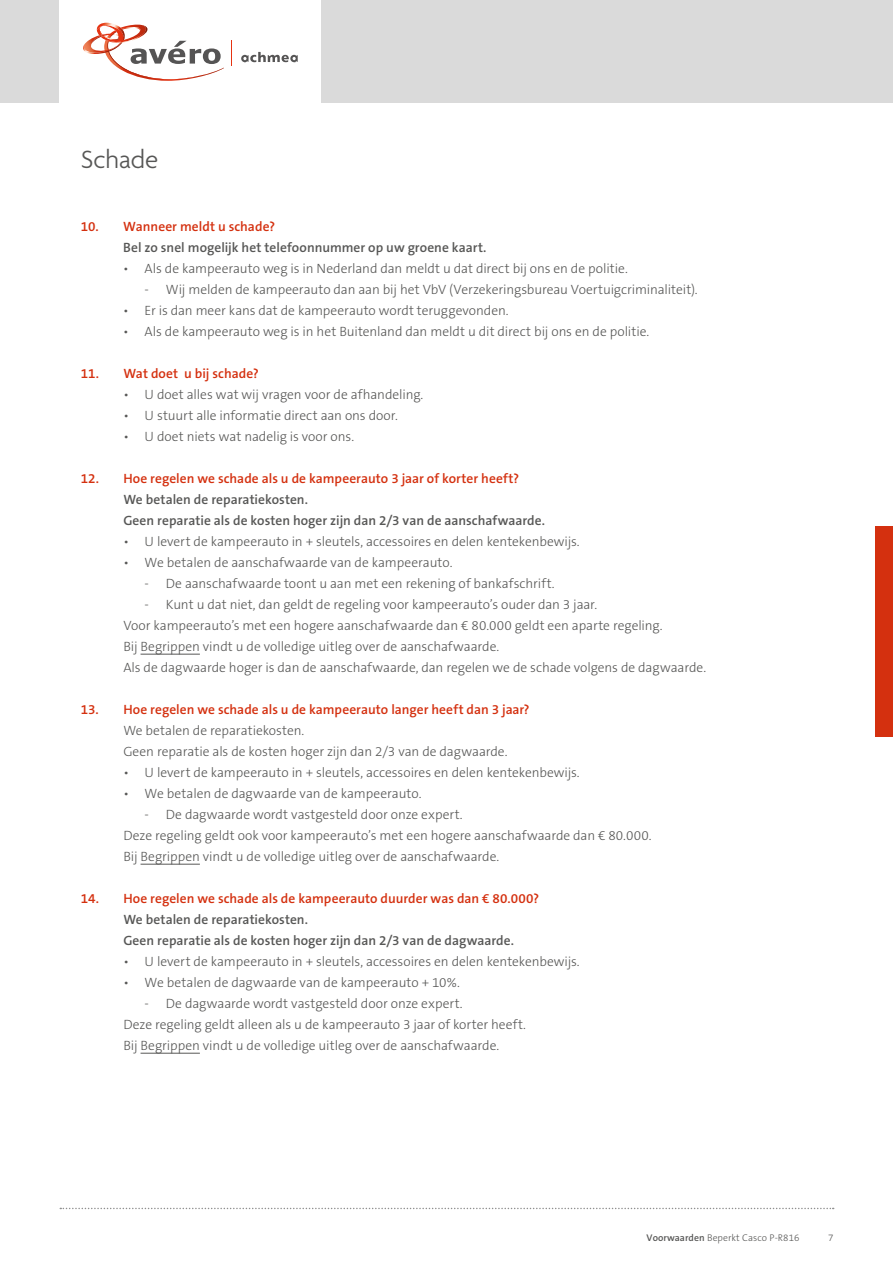
<style>
.page{position:relative;width:893px;height:1263px;background:#fff}
.page>*{position:absolute;margin:0;border:0;box-sizing:border-box;transform-origin:0 0}
.t1{font:300 27px "Agenda";color:#575756}
.t2{font:300 13.5px/21px "The Sans B3";letter-spacing:-.005em;color:#575756}
.t3{font:600 13.5px "The Sans B6";letter-spacing:.005em;color:#d4300f}
.t4{font:600 13.5px/21px "The Sans B6";letter-spacing:.005em;color:#575756}
.t5{font:300 9.75px "The Sans B3";letter-spacing:.005em;color:#575756}
.s1{font-family:"The Sans B6";font-weight:600}
</style>
<div class="page">
<div style="left:0;top:0;width:893px;height:103px;background:#dadada"></div>
<div style="left:60px;top:0;width:261px;height:103px;background:#fff"></div>
<svg style="left:241px;top:52px;width:57px;height:10px"></svg>
<svg style="left:83px;top:22px;width:141px;height:59px"></svg>
<svg style="left:231px;top:41px;width:1px;height:25px"></svg>
<svg style="left:60px;top:1208px;width:774px;height:1px"></svg>
<hr style="left:141px;top:654px;width:59px;height:1px;background:#575756">
<hr style="left:141px;top:864px;width:59px;height:1px;background:#575756">
<hr style="left:141px;top:1053px;width:59px;height:1px;background:#575756">
<div style="left:876px;top:526px;width:17px;height:211px;background:#d4300f"></div>
<h1 class="t1" style="left:81px;top:145px;width:79px">Schade</h1>
<p class="t3" style="left:81px;top:219px;width:196px">10. Wanneer meldt u schade?</p>
<p class="t4" style="left:123px;top:238px;width:365px">Bel zo snel mogelijk het telefoonnummer op uw groene kaart.</p>
<p class="t2" style="left:123px;top:259px;width:506px">• Als de kampeerauto weg is in Nederland dan meldt u dat direct bij ons en de politie.</p>
<p class="t2" style="left:145px;top:280px;width:555px">- Wij melden de kampeerauto dan aan bij het VbV (Verzekeringsbureau Voertuigcriminaliteit).</p>
<p class="t2" style="left:123px;top:301px;width:387px">• Er is dan meer kans dat de kampeerauto wordt teruggevonden.</p>
<p class="t2" style="left:123px;top:322px;width:527px">• Als de kampeerauto weg is in het Buitenland dan meldt u dit direct bij ons en de politie.</p>
<p class="t3" style="left:81px;top:366px;width:180px">11. Wat doet u bij schade?</p>
<p class="t2" style="left:123px;top:385px;width:302px">• U doet alles wat wij vragen voor de afhandeling.</p>
<p class="t2" style="left:123px;top:406px;width:276px">• U stuurt alle informatie direct aan ons door.</p>
<p class="t2" style="left:123px;top:427px;width:232px">• U doet niets wat nadelig is voor ons.</p>
<p class="t3" style="left:81px;top:471px;width:440px">12. Hoe regelen we schade als u de kampeerauto 3 jaar of korter heeft?</p>
<p class="t4" style="left:123px;top:490px;width:423px">We betalen de reparatiekosten.<br>Geen reparatie als de kosten hoger zijn dan 2/3 van de aanschafwaarde.</p>
<p class="t2" style="left:123px;top:532px;width:458px">• U levert de kampeerauto in + sleutels, accessoires en delen kentekenbewijs.</p>
<p class="t2" style="left:123px;top:553px;width:331px">• We betalen de aanschafwaarde van de kampeerauto.</p>
<p class="t2" style="left:145px;top:574px;width:412px">- De aanschafwaarde toont u aan met een rekening of bankafschrift.</p>
<p class="t2" style="left:123px;top:595px;width:584px;text-indent:21px">- Kunt u dat niet, dan geldt de regeling voor kampeerauto’s ouder dan 3 jaar.<br>Voor kampeerauto’s met een hogere aanschafwaarde dan € 80.000 geldt een aparte regeling.<br>Bij Begrippen vindt u de volledige uitleg over de aanschafwaarde.<br>Als de dagwaarde hoger is dan de aanschafwaarde, dan regelen we de schade volgens de dagwaarde.</p>
<p class="t3" style="left:81px;top:702px;width:450px">13. Hoe regelen we schade als u de kampeerauto langer heeft dan 3 jaar?</p>
<p class="t2" style="left:123px;top:721px;width:386px">We betalen de reparatiekosten.<br>Geen reparatie als de kosten hoger zijn dan 2/3 van de dagwaarde.</p>
<p class="t2" style="left:123px;top:763px;width:458px">• U levert de kampeerauto in + sleutels, accessoires en delen kentekenbewijs.</p>
<p class="t2" style="left:123px;top:784px;width:300px">• We betalen de dagwaarde van de kampeerauto.</p>
<p class="t2" style="left:123px;top:805px;width:530px;text-indent:21px">- De dagwaarde wordt vastgesteld door onze expert.<br>Deze regeling geldt ook voor kampeerauto’s met een hogere aanschafwaarde dan € 80.000.<br>Bij Begrippen vindt u de volledige uitleg over de aanschafwaarde.</p>
<p class="t3" style="left:81px;top:892px;width:460px">14. Hoe regelen we schade als de kampeerauto duurder was dan € 80.000?</p>
<p class="t4" style="left:123px;top:910px;width:392px">We betalen de reparatiekosten.<br>Geen reparatie als de kosten hoger zijn dan 2/3 van de dagwaarde.</p>
<p class="t2" style="left:123px;top:952px;width:458px">• U levert de kampeerauto in + sleutels, accessoires en delen kentekenbewijs.</p>
<p class="t2" style="left:123px;top:973px;width:338px">• We betalen de dagwaarde van de kampeerauto + 10%.</p>
<p class="t2" style="left:123px;top:994px;width:404px;text-indent:21px">- De dagwaarde wordt vastgesteld door onze expert.<br>Deze regeling geldt alleen als u de kampeerauto 3 jaar of korter heeft.<br>Bij Begrippen vindt u de volledige uitleg over de aanschafwaarde.</p>
<p class="t5" style="left:647px;top:1233px;width:154px"><span class="s1">Voorwaarden</span> Beperkt Casco P-R816</p>
<p class="t5" style="left:828px;top:1233px;width:7px">7</p>
</div>
